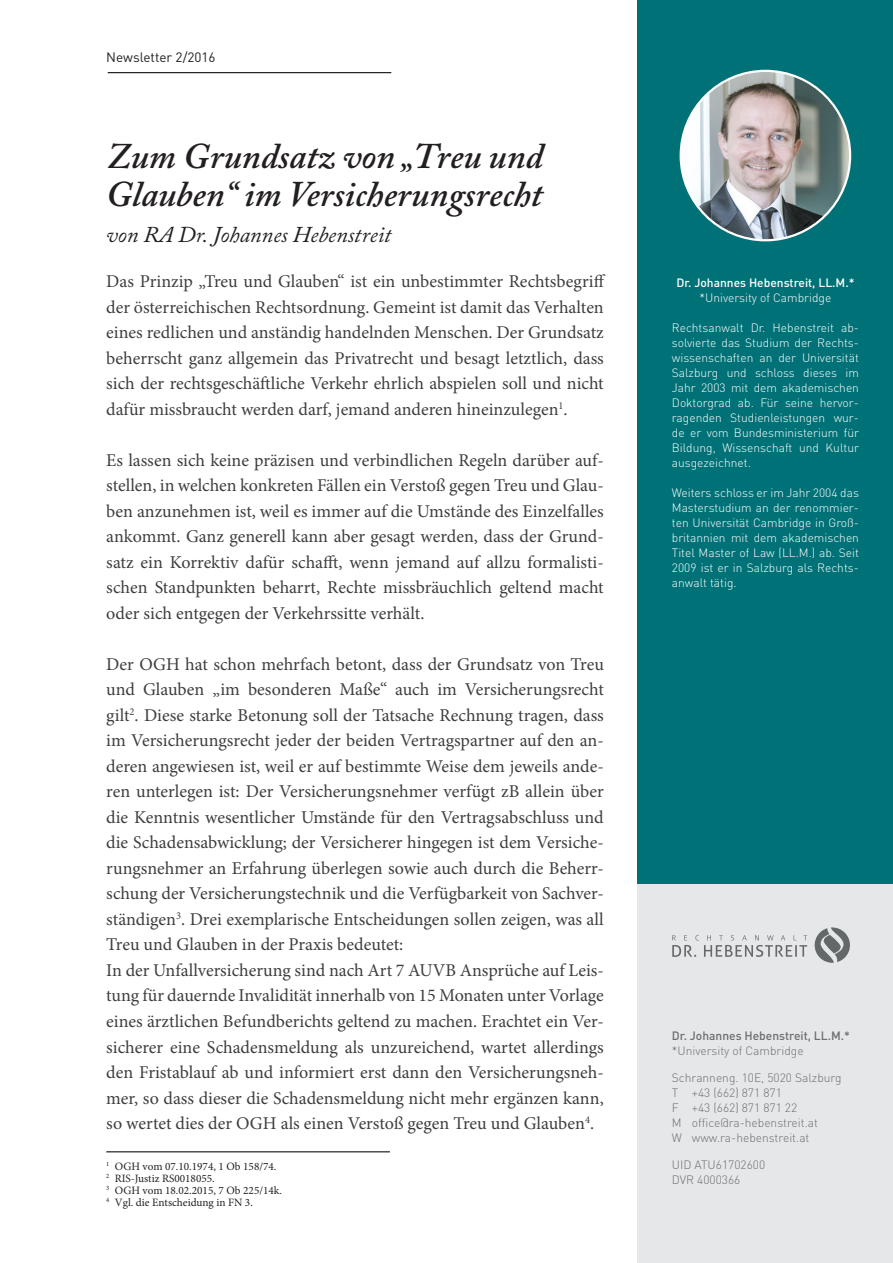
<style>
.page{position:relative;width:893px;height:1263px;background:#fff}
.page>*{position:absolute;margin:0;border:0;box-sizing:border-box;transform-origin:0 0}
.t1{font:italic 600 36px/37.5px "Adobe Caslon Pro";color:#231f20}
.t2{font:italic 22.5px "Adobe Caslon Pro";color:#231f20}
.t3{font:18px/25.5px "Minion Pro";color:#3e3e3f;text-align:justify}
.t4{font:13.5px "DIN Pro";color:#231f20}
.t5{font:300 12px/15px "DIN Pro";color:#fff;text-align:justify}
.t6{font:300 12px/15px "DIN Pro";color:#6c6d70}
.t7{font:500 12px "DIN Pro";color:#6c6d70}
.t8{font:500 12px "DIN Pro";color:#fff}
.t9{font:11.25px/12px "Minion Pro";color:#231f20}
</style>
<div class="page">
<div style="left:638px;top:0;width:255px;height:885px;background:#007277"></div>
<div style="left:638px;top:885px;width:255px;height:378px;background:#e6e7e9"></div>
<img style="left:681px;top:71px;width:169px;height:169px;border-radius:85px">
<svg style="left:815px;top:927px;width:35px;height:36px"></svg>
<svg style="left:672px;top:935px;width:135px;height:22px"></svg>
<hr style="left:108px;top:72px;width:283px;height:1px;background:#231f20">
<hr style="left:106px;top:1151px;width:284px;height:1px;background:#231f20">
<p class="t4" style="left:106px;top:47px;width:111px">Newsletter 2/2016</p>
<h1 class="t1" style="left:106px;top:137px;width:438px">Zum Grundsatz von „Treu und<br>Glauben“ im Versicherungsrecht</h1>
<p class="t2" style="left:106px;top:221px;width:286px">von RA Dr. Johannes Hebenstreit</p>
<p class="t3" style="left:106px;top:269px;width:501px">Das Prinzip „Treu und Glauben“ ist ein unbestimmter Rechtsbegriff der österreichischen Rechtsordnung. Gemeint ist damit das Verhalten eines redlichen und anständig handelnden Menschen. Der Grundsatz beherrscht ganz allgemein das Privatrecht und besagt letztlich, dass sich der rechtsgeschäftliche Verkehr ehrlich abspielen soll und nicht dafür missbraucht werden darf, jemand anderen hineinzulegen<sup>1</sup>.</p>
<p class="t3" style="left:106px;top:447px;width:499px">Es lassen sich keine präzisen und verbindlichen Regeln darüber auf&shy;stellen, in welchen konkreten Fällen ein Verstoß gegen Treu und Glau&shy;ben anzunehmen ist, weil es immer auf die Umstände des Einzelfalles ankommt. Ganz generell kann aber gesagt werden, dass der Grund&shy;satz ein Korrektiv dafür schafft, wenn jemand auf allzu formalisti&shy;schen Standpunkten beharrt, Rechte missbräuchlich geltend macht oder sich entgegen der Verkehrssitte verhält.</p>
<p class="t3" style="left:106px;top:651px;width:499px;text-align:left">Der OGH hat schon mehrfach betont, dass der Grundsatz von Treu und Glauben „im besonderen Maße“ auch im Versicherungsrecht gilt<sup>2</sup>. Diese starke Betonung soll der Tatsache Rechnung tragen, dass im Versicherungsrecht jeder der beiden Vertragspartner auf den an&shy;deren angewiesen ist, weil er auf bestimmte Weise dem jeweils ande&shy;ren unterlegen ist: Der Versicherungsnehmer verfügt zB allein über die Kenntnis wesentlicher Umstände für den Vertragsabschluss und die Schadensabwicklung; der Versicherer hingegen ist dem Versiche&shy;rungsnehmer an Erfahrung überlegen sowie auch durch die Beherr&shy;schung der Versicherungstechnik und die Verfügbarkeit von Sachver&shy;ständigen<sup>3</sup>. Drei exemplarische Entscheidungen sollen zeigen, was all Treu und Glauben in der Praxis bedeutet:<br>In der Unfallversicherung sind nach Art 7 AUVB Ansprüche auf Leis&shy;tung für dauernde Invalidität innerhalb von 15 Monaten unter Vorlage eines ärztlichen Befundberichts geltend zu machen. Erachtet ein Ver&shy;sicherer eine Schadensmeldung als unzureichend, wartet allerdings den Fristablauf ab und informiert erst dann den Versicherungsneh&shy;mer, so dass dieser die Schadensmeldung nicht mehr ergänzen kann, so wertet dies der OGH als einen Verstoß gegen Treu und Glauben<sup>4</sup>.</p>
<p class="t9" style="left:106px;top:1160px;width:177px"><sup>1</sup> OGH vom 07.10.1974, 1 Ob 158/74.<br><sup>2</sup> RIS-Justiz RS0018055.<br><sup>3</sup> OGH vom 18.02.2015, 7 Ob 225/14k.<br><sup>4</sup> Vgl. die Entscheidung in FN 3.</p>
<p class="t8" style="left:676px;top:274px;width:180px">Dr. Johannes Hebenstreit, LL.M.*</p>
<p class="t5" style="left:699px;top:289px;width:133px">*University of Cambridge</p>
<p class="t5" style="left:672px;top:319px;width:189px">Rechtsanwalt Dr. Hebenstreit ab&shy;solvierte das Studium der Rechts&shy;wissenschaften an der Universität Salzburg und schloss dieses im Jahr 2003 mit dem akademischen Doktorgrad ab. Für seine hervor&shy;ragenden Studienleistungen wur&shy;de er vom Bundesministerium für Bildung, Wissenschaft und Kultur ausgezeichnet.</p>
<p class="t5" style="left:672px;top:484px;width:189px">Weiters schloss er im Jahr 2004 das Masterstudium an der renommier&shy;ten Universität Cambridge in Groß&shy;britannien mit dem akademischen Titel Master of Law (LL.M.) ab. Seit 2009 ist er in Salzburg als Rechts&shy;anwalt tätig.</p>
<p class="t7" style="left:672px;top:1027px;width:180px">Dr. Johannes Hebenstreit, LL.M.*</p>
<p class="t6" style="left:672px;top:1042px;width:133px">*University of Cambridge</p>
<p class="t6" style="left:672px;top:1069px;width:171px">Schranneng. 10E, 5020 Salzburg<br>T +43 (662) 871 871<br>F +43 (662) 871 871 22<br>M office@ra-hebenstreit.at<br>W www.ra-hebenstreit.at</p>
<p class="t6" style="left:672px;top:1156px;width:95px">UID ATU61702600<br>DVR 4000366</p>
</div>
